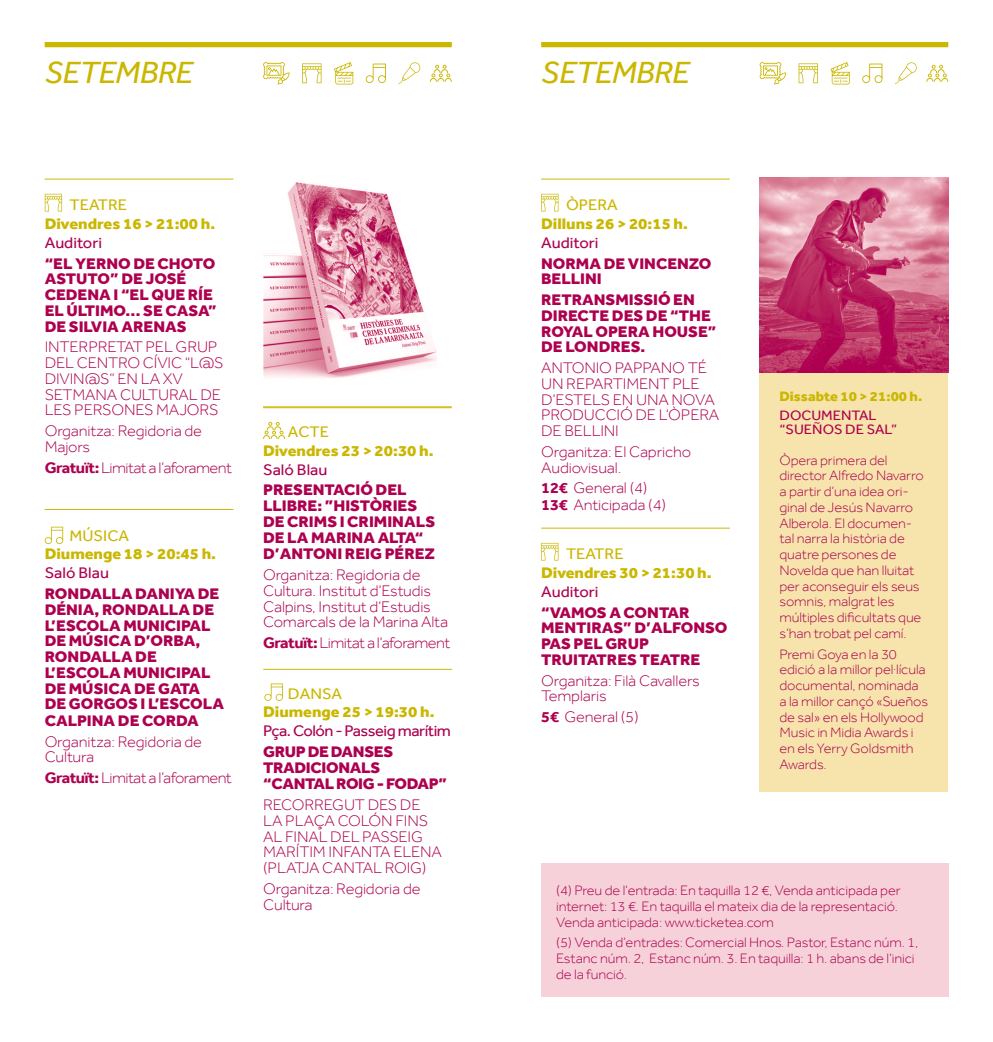
<style>
.page{position:relative;width:993px;height:1042px;background:#fff}
.page>*{position:absolute;margin:0;border:0;box-sizing:border-box;transform-origin:0 0}
.t1{font:italic 31.5px "Effra";letter-spacing:-.02em;color:#cab700;scale:1.05 1}
.t2{font:300 15.75px/15.8px "Effra";letter-spacing:-.01em;color:#ad004f;scale:1.05 1}
.t3{font:800 15.75px/15.9px "Effra";color:#ad004f;scale:1.05 1}
.t4{font:800 15.75px "Effra";color:#cab700;scale:1.05 1}
.t5{font:300 15.75px "Effra";letter-spacing:-.035em;color:#ad004f;scale:1.05 1}
.t6{font:800 15.75px/16.1px "Effra";letter-spacing:-.02em;color:#ad004f;scale:1.05 1}
.t7{font:15.75px "Effra";color:#ad004f;scale:1.05 1}
.t8{font:15.75px "Effra";color:#cab700;scale:1.05 1}
.t9{font:15.75px "Effra";letter-spacing:-.03em;color:#ad004f;scale:1.05 1}
.t10{font:300 14px/15.8px "Effra";letter-spacing:-.01em;color:#ad004f;scale:1.05 1}
.t11{font:14px/14px "Effra";color:#ad004f;scale:1.05 1}
.t12{font:800 14px "Effra";color:#cab700;scale:1.05 1}
.s1{font-weight:700}
</style>
<div class="page">
<div style="left:45px;top:42px;width:406px;height:5px;background:#cab700"></div>
<div style="left:541px;top:42px;width:406px;height:5px;background:#cab700"></div>
<svg style="left:263px;top:62px;width:26px;height:22px"></svg>
<svg style="left:302px;top:63px;width:19px;height:20px"></svg>
<svg style="left:334px;top:62px;width:19px;height:22px"></svg>
<svg style="left:365px;top:64px;width:21px;height:19px"></svg>
<svg style="left:398px;top:62px;width:22px;height:22px"></svg>
<svg style="left:430px;top:65px;width:21px;height:17px"></svg>
<svg style="left:759px;top:62px;width:26px;height:22px"></svg>
<svg style="left:798px;top:63px;width:19px;height:20px"></svg>
<svg style="left:830px;top:62px;width:19px;height:22px"></svg>
<svg style="left:862px;top:64px;width:20px;height:19px"></svg>
<svg style="left:895px;top:62px;width:21px;height:22px"></svg>
<svg style="left:926px;top:65px;width:21px;height:17px"></svg>
<img style="left:263px;top:182px;width:174px;height:196px">
<div style="left:759px;top:365px;width:188px;height:426px;background:#f6e4ac"></div>
<img style="left:759px;top:178px;width:188px;height:194px">
<div style="left:541px;top:863px;width:406px;height:134px;background:#f6d1d9"></div>
<svg style="left:45px;top:527px;width:18px;height:17px"></svg>
<hr style="left:45px;top:509px;width:188px;height:1px;background:#cbb700">
<svg style="left:45px;top:194px;width:17px;height:17px"></svg>
<hr style="left:45px;top:179px;width:188px;height:1px;background:#cbb700">
<svg style="left:263px;top:422px;width:22px;height:17px"></svg>
<hr style="left:263px;top:407px;width:188px;height:1px;background:#cbb700">
<hr style="left:263px;top:406px;width:188px;height:1px;background:#cbb700">
<hr style="left:263px;top:669px;width:188px;height:1px;background:#cbb700">
<svg style="left:541px;top:543px;width:17px;height:17px"></svg>
<hr style="left:541px;top:528px;width:188px;height:1px;background:#cbb700">
<svg style="left:541px;top:194px;width:17px;height:17px"></svg>
<hr style="left:541px;top:179px;width:188px;height:1px;background:#cbb700">
<svg style="left:264px;top:683px;width:19px;height:18px"></svg>
<p class="t1" style="left:45px;top:54px;width:143px">SETEMBRE</p>
<p class="t1" style="left:541px;top:54px;width:143px">SETEMBRE</p>
<p class="t8" style="left:70px;top:196px;width:56px">TEATRE</p>
<p class="t4" style="left:45px;top:214px;width:164px">Divendres 16 &gt; 21:00 h.</p>
<p class="t7" style="left:45px;top:233px;width:56px">Auditori</p>
<p class="t3" style="left:45px;top:255px;width:165px">“EL YERNO DE CHOTO<br>ASTUTO” DE JOSÉ<br>CEDENA I “EL QUE RÍE<br>EL ÚLTIMO… SE CASA”<br>DE SILVIA ARENAS</p>
<p class="t2" style="left:45px;top:339px;width:172px">INTERPRETAT PEL GRUP<br>DEL CENTRO CÍVIC “L@S<br>DIVIN@S” EN LA XV<br>SETMANA CULTURAL DE<br>LES PERSONES MAJORS</p>
<p class="t2" style="left:45px;top:423px;width:151px">Organitza: Regidoria de<br>Majors</p>
<p class="t5" style="left:45px;top:458px;width:180px"><span class="s1">Gratuït:</span> Limitat a l’aforament</p>
<p class="t8" style="left:69px;top:526px;width:58px">MÚSICA</p>
<p class="t4" style="left:45px;top:544px;width:165px">Diumenge 18 &gt; 20:45 h.</p>
<p class="t7" style="left:45px;top:564px;width:63px">Saló Blau</p>
<p class="t3" style="left:45px;top:585px;width:172px">RONDALLA DANIYA DE<br>DÉNIA, RONDALLA DE<br>L’ESCOLA MUNICIPAL<br>DE MÚSICA D’ORBA,<br>RONDALLA DE<br>L’ESCOLA MUNICIPAL<br>DE MÚSICA DE GATA<br>DE GORGOS I L’ESCOLA<br>CALPINA DE CORDA</p>
<p class="t2" style="left:45px;top:733px;width:151px">Organitza: Regidoria de<br>Cultura</p>
<p class="t5" style="left:45px;top:769px;width:180px"><span class="s1">Gratuït:</span> Limitat a l’aforament</p>
<p class="t8" style="left:288px;top:422px;width:41px">ACTE</p>
<p class="t4" style="left:263px;top:441px;width:164px">Divendres 23 &gt; 20:30 h.</p>
<p class="t7" style="left:263px;top:460px;width:63px">Saló Blau</p>
<p class="t3" style="left:263px;top:482px;width:165px">PRESENTACIÓ DEL<br>LLIBRE: ”HISTÒRIES<br>DE CRIMS I CRIMINALS<br>DE LA MARINA ALTA“<br>D’ANTONI REIG PÉREZ</p>
<p class="t2" style="left:263px;top:567px;width:178px">Organitza: Regidoria de<br>Cultura. Institut d’Estudis<br>Calpins, Institut d’Estudis<br>Comarcals de la Marina Alta</p>
<p class="t5" style="left:263px;top:634px;width:180px"><span class="s1">Gratuït:</span> Limitat a l’aforament</p>
<p class="t8" style="left:288px;top:684px;width:53px">DANSA</p>
<p class="t4" style="left:263px;top:702px;width:165px">Diumenge 25 &gt; 19:30 h.</p>
<p class="t9" style="left:263px;top:722px;width:180px">Pça. Colón - Passeig marítim</p>
<p class="t6" style="left:263px;top:743px;width:176px">GRUP DE DANSES<br>TRADICIONALS “CANTAL ROIG - FODAP”</p>
<p class="t2" style="left:263px;top:797px;width:172px">RECORREGUT DES DE<br>LA PLAÇA COLÓN FINS<br>AL FINAL DEL PASSEIG<br>MARÍTIM INFANTA ELENA (PLATJA CANTAL ROIG)</p>
<p class="t2" style="left:263px;top:880px;width:151px">Organitza: Regidoria de<br>Cultura</p>
<p class="t8" style="left:566px;top:196px;width:51px">ÒPERA</p>
<p class="t4" style="left:541px;top:214px;width:141px">Dilluns 26 &gt; 20:15 h.</p>
<p class="t7" style="left:541px;top:233px;width:56px">Auditori</p>
<p class="t3" style="left:541px;top:255px;width:163px">NORMA DE VINCENZO<br>BELLINI</p>
<p class="t3" style="left:541px;top:292px;width:168px">RETRANSMISSIÓ EN<br>DIRECTE DES DE “THE<br>ROYAL OPERA HOUSE”<br>DE LONDRES.</p>
<p class="t2" style="left:541px;top:360px;width:171px">ANTONIO PAPPANO TÉ<br>UN REPARTIMENT PLE<br>D’ESTELS EN UNA NOVA<br>PRODUCCIÓ DE L’ÒPERA<br>DE BELLINI</p>
<p class="t2" style="left:541px;top:444px;width:144px">Organitza: El Capricho<br>Audiovisual.</p>
<p class="t2" style="left:541px;top:480px;width:103px"><span class="s1">12€</span> General (4)</p>
<p class="t2" style="left:541px;top:497px;width:120px"><span class="s1">13€</span> Anticipada (4)</p>
<p class="t8" style="left:566px;top:545px;width:56px">TEATRE</p>
<p class="t4" style="left:541px;top:563px;width:164px">Divendres 30 &gt; 21:30 h.</p>
<p class="t7" style="left:541px;top:582px;width:56px">Auditori</p>
<p class="t3" style="left:541px;top:604px;width:179px">“VAMOS A CONTAR<br>MENTIRAS” D’ALFONSO<br>PAS PEL GRUP<br>TRUITATRES TEATRE</p>
<p class="t2" style="left:541px;top:672px;width:152px">Organitza: Filà Cavallers<br>Templaris</p>
<p class="t2" style="left:541px;top:709px;width:94px"><span class="s1">5€</span> General (5)</p>
<p class="t12" style="left:779px;top:388px;width:137px">Dissabte 10 &gt; 21:00 h.</p>
<p class="t11" style="left:779px;top:408px;width:113px">DOCUMENTAL “SUEÑOS DE SAL”</p>
<p class="t10" style="left:779px;top:452px;width:139px">Òpera primera del director Alfredo Navarro a partir d’una idea ori&shy;ginal de Jesús Navarro<br>Alberola. El documen&shy;tal narra la història de quatre persones de<br>Novelda que han lluitat per aconseguir els seus somnis, malgrat les múltiples dificultats que s’han trobat pel camí.</p>
<p class="t10" style="left:779px;top:646px;width:143px">Premi Goya en la 30 edició a la millor pel·lícula documental, nominada a la millor cançó «Sueños de sal» en els Hollywood<br>Music in Midia Awards i en els Yerry Goldsmith<br>Awards.</p>
<p class="t10" style="left:556px;top:882px;width:329px">(4) Preu de l’entrada: En taquilla 12 €, Venda anticipada per internet: 13 €. En taquilla el mateix dia de la representació.<br>Venda anticipada: www.ticketea.com</p>
<p class="t10" style="left:556px;top:934px;width:346px">(5) Venda d’entrades: Comercial Hnos. Pastor, Estanc núm. 1,<br>Estanc núm. 2, Estanc núm. 3. En taquilla: 1 h. abans de l’inici de la funció.</p>
</div>
